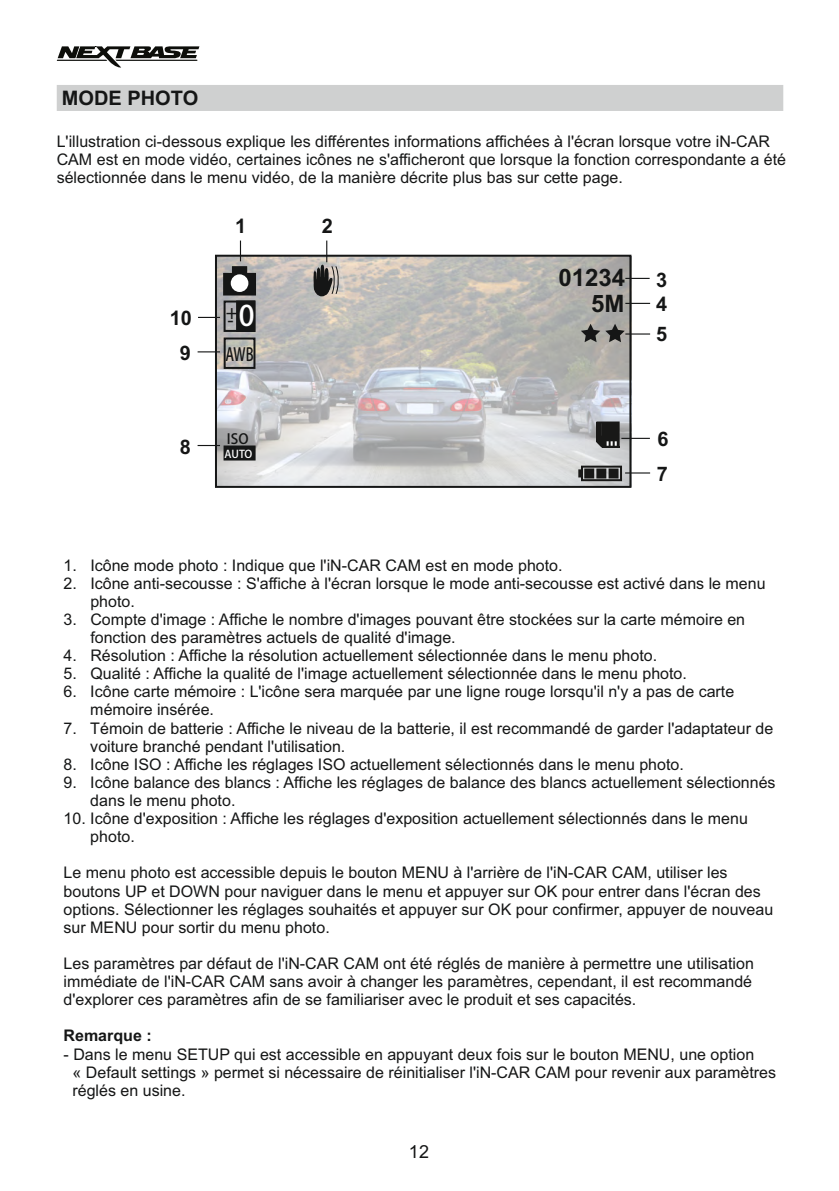
<style>
.page{position:relative;width:839px;height:1191px;background:#fff}
.page>*{position:absolute;margin:0;border:0;box-sizing:border-box;transform-origin:0 0}
.t1{font:700 24px/26px "Arial";color:#151616;text-align:right}
.t2{font:700 20px/23.8px "Arial";color:#151616}
.t3{font:500 18px/33.8px "Koz Go Pro";color:#151616}
.t4{font:18px "Arial";color:#151616}
.t5{font:16px/18px "Arial";color:#151616}
.t6{font:700 16px "Arial";color:#151616}
.t7{font:500 14px "Koz Go Pro";color:#151616}
.t8{font:500 10.8px "Koz Go Pro";color:#fff}
.s1{font-size:28px;color:#fff}
</style>
<div class="page">
<div style="left:57px;top:85px;width:725px;height:26px;background:#cfd0d0"></div>
<img style="left:218px;top:257px;width:410px;height:227px">
<div style="left:215px;top:254px;width:416px;height:233px;border:2px solid #151616"></div>
<div style="left:313px;top:276px;width:16px;height:20px;border:2px solid #151616;border-radius:50%"></div>
<div style="left:313px;top:271px;width:4px;height:19px;border:2px solid #151616;border-radius:50%"></div>
<div style="left:223px;top:445px;width:32px;height:15px;background:#151616;border:2px solid #151616"></div>
<div style="left:223px;top:300px;width:32px;height:32px;border:2px solid #151616"></div>
<div style="left:236px;top:300px;width:19px;height:32px;background:#151616;border:2px solid #151616"></div>
<div style="left:223px;top:337px;width:32px;height:32px;border:2px solid #151616"></div>
<div style="left:223px;top:273px;width:33px;height:22px;background:#151616"></div>
<div style="left:232px;top:266px;width:15px;height:9px;background:#151616;border:2px solid #151616"></div>
<div style="left:230px;top:274px;width:18px;height:18px;background:#fff;border-radius:50%"></div>
<svg style="left:580px;top:323px;width:69px;height:19px"></svg>
<svg style="left:595px;top:421px;width:24px;height:26px"></svg>
<svg style="left:625px;top:303px;width:24px;height:1px"></svg>
<svg style="left:625px;top:278px;width:24px;height:1px"></svg>
<svg style="left:624px;top:472px;width:25px;height:1px"></svg>
<hr style="left:621px;top:437px;width:28px;height:2px;background:#151616">
<svg style="left:314px;top:240px;width:25px;height:55px"></svg>
<div style="left:580px;top:465px;width:41px;height:16px;border:2px solid #181817"></div>
<svg style="left:578px;top:469px;width:4px;height:8px"></svg>
<div style="left:584px;top:468px;width:10px;height:10px;background:#181817;border:2px solid #181817"></div>
<div style="left:596px;top:468px;width:10px;height:10px;background:#181817;border:2px solid #181817"></div>
<div style="left:608px;top:468px;width:10px;height:10px;background:#181817;border:2px solid #181817"></div>
<svg style="left:197px;top:351px;width:23px;height:1px"></svg>
<svg style="left:198px;top:317px;width:22px;height:1px"></svg>
<svg style="left:240px;top:240px;width:1px;height:21px"></svg>
<svg style="left:197px;top:445px;width:23px;height:1px"></svg>
<svg style="left:57px;top:46px;width:142px;height:21px"></svg>
<p class="t2" style="left:62px;top:88px;width:138px">MODE PHOTO</p>
<p class="t5" style="left:57px;top:134px;width:730px">L'illustration ci-dessous explique les différentes informations affichées à l'écran lorsque votre iN-CAR<br>CAM est en mode vidéo, certaines icônes ne s'afficheront que lorsque la fonction correspondante a été sélectionnée dans le menu vidéo, de la manière décrite plus bas sur cette page.</p>
<p class="t2" style="left:169px;top:302px;width:24px;line-height:35.4px;text-align:center">10<br>9</p>
<p class="t2" style="left:180px;top:436px;width:13px">8</p>
<p class="t2" style="left:235px;top:216px;width:13px">1</p>
<p class="t2" style="left:322px;top:216px;width:13px">2</p>
<p class="t3" style="left:225px;top:303px;width:31px">- <span class="s1">0<br></span>AWB</p>
<p class="t3" style="left:225px;top:295px;width:14px">+</p>
<p class="t7" style="left:227px;top:431px;width:23px">ISO</p>
<p class="t8" style="left:224px;top:448px;width:30px">AUTO</p>
<h1 class="t1" style="left:558px;top:267px;width:68px">01234<br>5M</h1>
<p class="t2" style="left:655px;top:269px;width:13px">3<br>4</p>
<p class="t2" style="left:655px;top:324px;width:13px">5</p>
<p class="t2" style="left:656px;top:423px;width:13px;line-height:35px">6<br>7</p>
<p class="t5" style="left:64px;top:557px;width:500px">1. Icône mode photo : Indique que l'iN-CAR CAM est en mode photo.</p>
<p class="t5" style="left:90px;top:575px;width:676px;text-indent:-27px">2. Icône anti-secousse : S'affiche à l'écran lorsque le mode anti-secousse est activé dans le menu photo.</p>
<p class="t5" style="left:90px;top:611px;width:656px;text-indent:-27px">3. Compte d'image : Affiche le nombre d'images pouvant être stockées sur la carte mémoire en fonction des paramètres actuels de qualité d'image.</p>
<p class="t5" style="left:64px;top:647px;width:594px">4. Résolution : Affiche la résolution actuellement sélectionnée dans le menu photo.</p>
<p class="t5" style="left:64px;top:665px;width:624px">5. Qualité : Affiche la qualité de l'image actuellement sélectionnée dans le menu photo.</p>
<p class="t5" style="left:90px;top:684px;width:645px;text-indent:-27px">6. Icône carte mémoire : L'icône sera marquée par une ligne rouge lorsqu'il n'y a pas de carte mémoire insérée.</p>
<p class="t5" style="left:90px;top:720px;width:684px;text-indent:-27px">7. Témoin de batterie : Affiche le niveau de la batterie, il est recommandé de garder l'adaptateur de voiture branché pendant l'utilisation.</p>
<p class="t5" style="left:64px;top:756px;width:621px">8. Icône ISO : Affiche les réglages ISO actuellement sélectionnés dans le menu photo.</p>
<p class="t5" style="left:90px;top:774px;width:686px;text-indent:-27px">9. Icône balance des blancs : Affiche les réglages de balance des blancs actuellement sélectionnés dans le menu photo.</p>
<p class="t5" style="left:90px;top:810px;width:658px;text-indent:-27px">10. Icône d'exposition : Affiche les réglages d'exposition actuellement sélectionnés dans le menu photo.</p>
<p class="t5" style="left:64px;top:865px;width:710px">Le menu photo est accessible depuis le bouton MENU à l'arrière de l'iN-CAR CAM, utiliser les boutons UP et DOWN pour naviguer dans le menu et appuyer sur OK pour entrer dans l'écran des options. Sélectionner les réglages souhaités et appuyer sur OK pour confirmer, appuyer de nouveau sur MENU pour sortir du menu photo.</p>
<p class="t5" style="left:64px;top:955px;width:691px;text-align:justify">Les paramètres par défaut de l'iN-CAR CAM ont été réglés de manière à permettre une utilisation immédiate de l'iN-CAR CAM sans avoir à changer les paramètres, cependant, il est recommandé d'explorer ces paramètres afin de se familiariser avec le produit et ses capacités.</p>
<p class="t6" style="left:64px;top:1029px;width:90px">Remarque :</p>
<p class="t5" style="left:72px;top:1046px;width:704px;text-indent:-9px">- Dans le menu SETUP qui est accessible en appuyant deux fois sur le bouton MENU, une option<br>« Default settings » permet si nécessaire de réinitialiser l'iN-CAR CAM pour revenir aux paramètres réglés en usine.</p>
<p class="t4" style="left:408px;top:1144px;width:22px">12</p>
</div>
